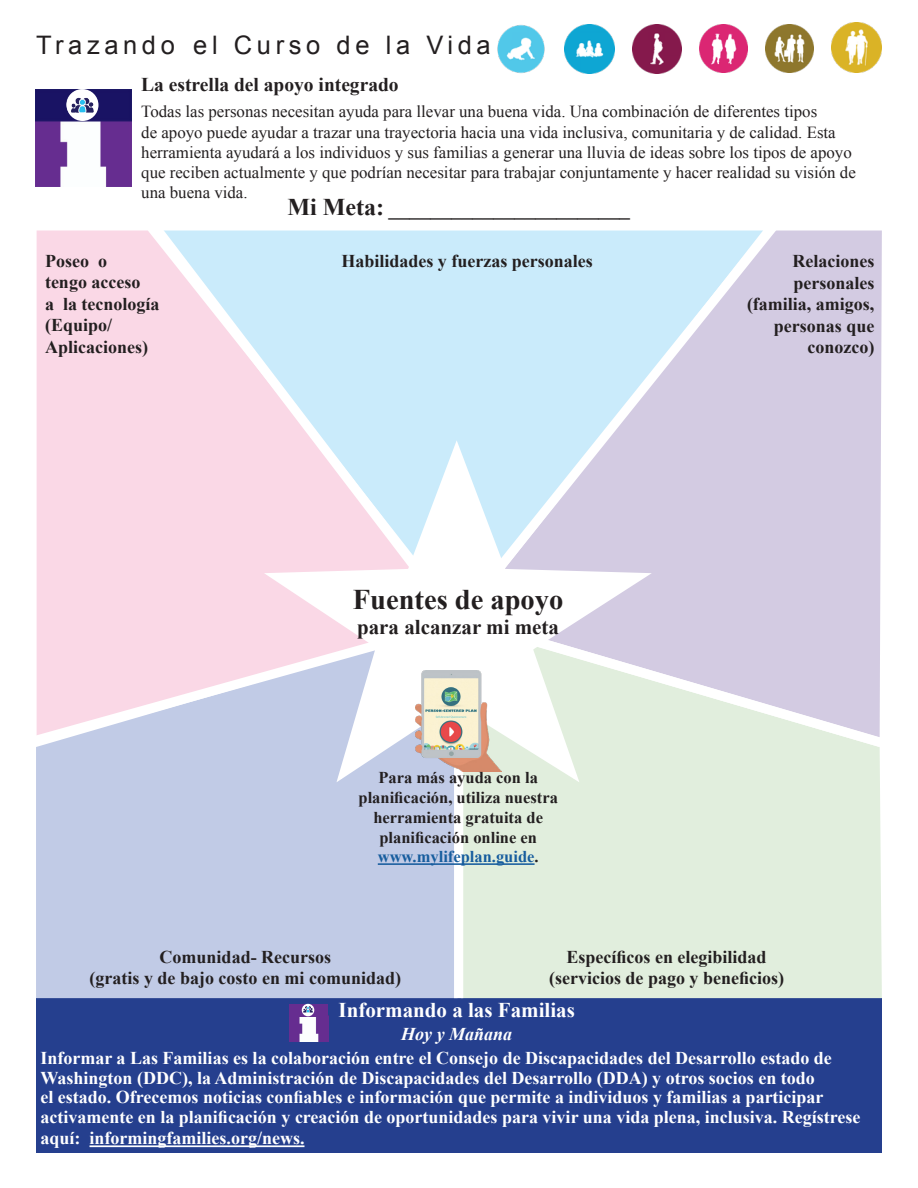
<style>
.page{position:relative;width:918px;height:1188px;background:#fff}
.page>*{position:absolute;margin:0;border:0;box-sizing:border-box;transform-origin:0 0}
.t1{font:700 28.5px "Times New Roman";color:#231f20}
.t2{font:25.5px "Arial";letter-spacing:.18em;color:#231f20}
.t3{font:700 21px "Times New Roman";color:#231f20}
.t4{font:700 21px "Times New Roman";color:#fff}
.t5{font:700 19.5px "Times New Roman";color:#231f20}
.t6{font:700 18px/19.5px "Times New Roman";color:#fff}
.t7{font:700 18px/21.6px "Times New Roman";color:#231f20;text-align:center}
.t8{font:italic 700 18px "Times New Roman";color:#fff}
.t9{font:16.8px/20.2px "Times New Roman";color:#231f20}
.t10{font:700 16.5px/19.8px "Times New Roman";color:#231f20;text-align:center}
.s1{font-size:24px}
.s2{color:#175d9e}
</style>
<div class="page">
<div style="left:36px;top:998px;width:846px;height:154px;background:#253f8e"></div>
<img style="left:497px;top:25px;width:48px;height:48px">
<img style="left:564px;top:25px;width:51px;height:49px">
<img style="left:633px;top:25px;width:49px;height:49px">
<img style="left:700px;top:25px;width:48px;height:47px">
<img style="left:766px;top:25px;width:48px;height:47px">
<img style="left:832px;top:23px;width:50px;height:49px">
<img style="left:35px;top:89px;width:97px;height:98px">
<div style="left:67px;top:89px;width:31px;height:32px;background:#fff;border-radius:50%"></div>
<img style="left:71px;top:97px;width:23px;height:16px">
<div style="left:37px;top:231px;width:84px;height:379px;background:#fad8e6"></div>
<div style="left:788px;top:231px;width:94px;height:376px;background:#d3cbe2"></div>
<div style="left:36px;top:752px;width:418px;height:246px;background:#c1cbe6"></div>
<div style="left:463px;top:754px;width:419px;height:244px;background:#e1eedd"></div>
<svg style="left:121px;top:230px;width:326px;height:380px;background:#e4e1f0"></svg>
<svg style="left:447px;top:230px;width:341px;height:377px;background:#cfddef"></svg>
<svg style="left:658px;top:607px;width:223px;height:147px;background:#d9d8e2"></svg>
<svg style="left:36px;top:610px;width:229px;height:142px;background:#ebd7e7"></svg>
<svg style="left:265px;top:435px;width:393px;height:352px"></svg>
<img style="left:290px;top:1016px;width:38px;height:26px">
<div style="left:290px;top:1004px;width:38px;height:12px;background:#662d90"></div>
<div style="left:302px;top:1004px;width:12px;height:12px;background:#fff;border-radius:50%"></div>
<svg style="left:303px;top:1006px;width:10px;height:7px"></svg>
<hr style="left:90px;top:1145px;width:214px;height:2px;background:#fff">
<img style="left:415px;top:670px;width:86px;height:102px">
<hr style="left:378px;top:863px;width:157px;height:2px;background:#175d9e">
<p class="t2" style="left:36px;top:28px;width:456px">Trazando el Curso de la Vida</p>
<p class="t5" style="left:141px;top:71px;width:259px">La estrella del apoyo integrado</p>
<p class="t9" style="left:141px;top:101px;width:716px">Todas las personas necesitan ayuda para llevar una buena vida. Una combinación de diferentes tipos<br>de apoyo puede ayudar a trazar una trayectoria hacia una vida inclusiva, comunitaria y de calidad. Esta herramienta ayudará a los individuos y sus familias a generar una lluvia de ideas sobre los tipos de apoyo que reciben actualmente y que podrían necesitar para trabajar conjuntamente y hacer realidad su visión de una buena vida.</p>
<p class="t3" style="left:287px;top:193px;width:344px"><span class="s1">Mi Meta:</span> _______________________</p>
<p class="t7" style="left:45px;top:249px;width:116px;text-align:left">Poseo o<br>tengo acceso<br>a la tecnología (Equipo/<br>Aplicaciones)</p>
<p class="t7" style="left:341px;top:250px;width:253px">Habilidades y fuerzas personales</p>
<p class="t7" style="left:747px;top:250px;width:129px;text-align:right">Relaciones personales (familia, amigos, personas que conozco)</p>
<p class="t1" style="left:353px;top:580px;width:212px">Fuentes de apoyo</p>
<p class="t3" style="left:357px;top:612px;width:203px">para alcanzar mi meta</p>
<p class="t10" style="left:359px;top:767px;width:201px">Para más ayuda con la planificación, utiliza nuestra herramienta gratuita de planificación online en <span class="s2">www.mylifeplan.guide</span>.</p>
<p class="t7" style="left:90px;top:945px;width:313px">Comunidad- Recursos<br>(gratis y de bajo costo en mi comunidad)</p>
<p class="t7" style="left:549px;top:945px;width:236px">Específicos en elegibilidad (servicios de pago y beneficios)</p>
<p class="t4" style="left:339px;top:996px;width:238px">Informando a las Familias</p>
<p class="t8" style="left:401px;top:1022px;width:113px">Hoy y Mañana</p>
<p class="t6" style="left:40px;top:1048px;width:822px">Informar a Las Familias es la colaboración entre el Consejo de Discapacidades del Desarrollo estado de Washington (DDC), la Administración de Discapacidades del Desarrollo (DDA) y otros socios en todo<br>el estado. Ofrecemos noticias confiables e información que permite a individuos y familias a participar activamente en la planificación y creación de oportunidades para vivir una vida plena, inclusiva. Regístrese</p>
<p class="t6" style="left:40px;top:1128px;width:266px">aquí: informingfamilies.org/news.</p>
</div>
